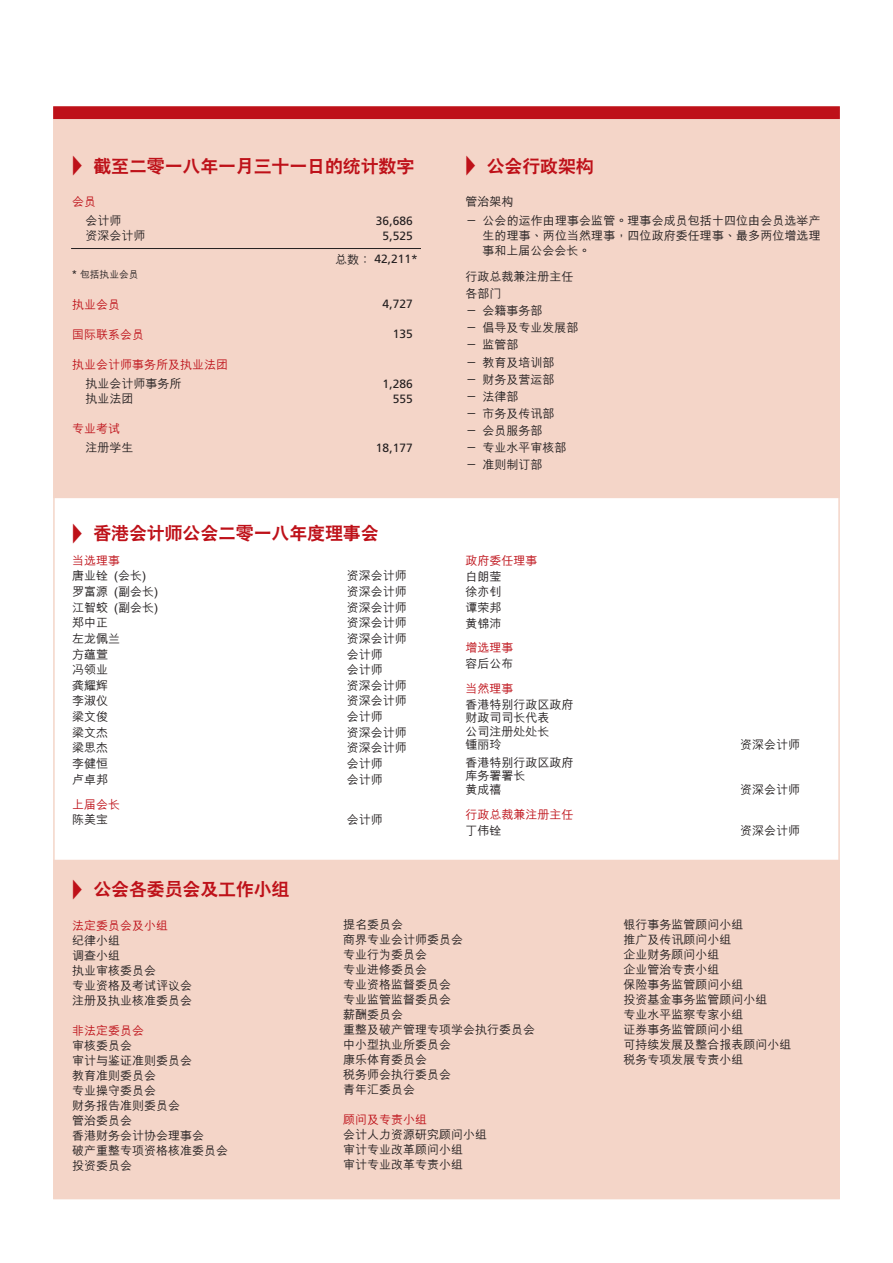
<style>
.page{position:relative;width:893px;height:1263px;background:#fff}
.page>*{position:absolute;margin:0;border:0;box-sizing:border-box;transform-origin:0 0}
.t1{font:800 18px "C Hei 2 GB5";letter-spacing:-.01em;color:#be1119}
.t2{font:500 12px/15px "M Hei GB5";color:#231f20}
.t3{font:500 12px "M Hei GB5";color:#be1119}
.t4{font:12px/23.5px "Frutiger";color:#231f20}
.t5{font:500 9.75px "M Hei GB5";color:#231f20}
.s1{font-family:"M Hei GB5";font-weight:500}
.s2{font-size:12px}
</style>
<div class="page">
<div style="left:53px;top:107px;width:787px;height:391px;background:#f4d5c8"></div>
<div style="left:53px;top:860px;width:787px;height:339px;background:#f4d5c8"></div>
<div style="left:53px;top:106px;width:787px;height:13px;background:#be1119;border:2px solid #be1119"></div>
<hr style="left:71px;top:248px;width:350px;height:1px;background:#231f20">
<h1 class="t1" style="left:72px;top:156px;width:344px">◆ 截至二零一八年一月三十一日的統計數字</h1>
<p class="t3" style="left:72px;top:196px;width:25px">會員</p>
<p class="t2" style="left:86px;top:214px;width:37px">會計師</p>
<p class="t4" style="left:376px;top:209px;width:38px">36,686</p>
<p class="t2" style="left:86px;top:229px;width:61px">資深會計師</p>
<p class="t4" style="left:335px;top:224px;width:84px;text-indent:47px">5,525<span class="s1">總數：</span> 42,211*</p>
<p class="t5" style="left:72px;top:269px;width:68px"><span class="s2">*</span> 包括執業會員</p>
<p class="t3" style="left:72px;top:298px;width:49px">執業會員</p>
<p class="t4" style="left:383px;top:292px;width:32px">4,727</p>
<p class="t3" style="left:72px;top:328px;width:73px">國際聯繫會員</p>
<p class="t4" style="left:393px;top:322px;width:22px">135</p>
<p class="t3" style="left:72px;top:358px;width:158px">執業會計師事務所及執業法團</p>
<p class="t2" style="left:86px;top:377px;width:97px">執業會計師事務所</p>
<p class="t4" style="left:383px;top:372px;width:32px">1,286</p>
<p class="t2" style="left:86px;top:392px;width:49px">執業法團</p>
<p class="t4" style="left:393px;top:387px;width:22px">555</p>
<p class="t3" style="left:72px;top:423px;width:49px">專業考試</p>
<p class="t2" style="left:86px;top:441px;width:49px">註冊學生</p>
<p class="t4" style="left:376px;top:436px;width:38px">18,177</p>
<h1 class="t1" style="left:72px;top:524px;width:308px">◆ 香港會計師公會二零一八年度理事會</h1>
<p class="t3" style="left:72px;top:554px;width:49px">當選理事</p>
<p class="t2" style="left:72px;top:569px;width:75px">唐業銓 (會長)</p>
<p class="t2" style="left:347px;top:569px;width:61px">資深會計師</p>
<p class="t2" style="left:72px;top:585px;width:87px">羅富源 (副會長)</p>
<p class="t2" style="left:347px;top:585px;width:61px">資深會計師</p>
<p class="t2" style="left:72px;top:600px;width:87px">江智蛟 (副會長)</p>
<p class="t2" style="left:347px;top:600px;width:61px">資深會計師</p>
<p class="t2" style="left:72px;top:616px;width:37px">鄭中正</p>
<p class="t2" style="left:347px;top:616px;width:61px">資深會計師</p>
<p class="t2" style="left:72px;top:631px;width:49px">左龍佩蘭</p>
<p class="t2" style="left:347px;top:631px;width:61px">資深會計師</p>
<p class="t2" style="left:72px;top:647px;width:37px">方蘊萱</p>
<p class="t2" style="left:347px;top:647px;width:37px">會計師</p>
<p class="t2" style="left:72px;top:663px;width:37px">馮領業</p>
<p class="t2" style="left:347px;top:663px;width:37px">會計師</p>
<p class="t2" style="left:72px;top:678px;width:37px">龔耀輝</p>
<p class="t2" style="left:347px;top:678px;width:61px">資深會計師</p>
<p class="t2" style="left:72px;top:694px;width:37px">李淑儀</p>
<p class="t2" style="left:347px;top:694px;width:61px">資深會計師</p>
<p class="t2" style="left:72px;top:710px;width:37px">梁文俊</p>
<p class="t2" style="left:347px;top:710px;width:37px">會計師</p>
<p class="t2" style="left:72px;top:725px;width:37px">梁文傑</p>
<p class="t2" style="left:347px;top:725px;width:61px">資深會計師</p>
<p class="t2" style="left:72px;top:741px;width:37px">梁思傑</p>
<p class="t2" style="left:347px;top:741px;width:61px">資深會計師</p>
<p class="t2" style="left:72px;top:756px;width:37px">李健恆</p>
<p class="t2" style="left:347px;top:756px;width:37px">會計師</p>
<p class="t2" style="left:72px;top:772px;width:37px">盧卓邦</p>
<p class="t2" style="left:347px;top:772px;width:37px">會計師</p>
<p class="t3" style="left:72px;top:798px;width:49px">上屆會長</p>
<p class="t2" style="left:72px;top:813px;width:37px">陳美寶</p>
<p class="t2" style="left:347px;top:813px;width:37px">會計師</p>
<h1 class="t1" style="left:466px;top:156px;width:130px">◆ 公會行政架構</h1>
<p class="t2" style="left:466px;top:192px;width:357px;line-height:19.2px">管治架構<br>－公會的運作由理事會監管。理事會成員包括十四位由會員選舉產</p>
<p class="t2" style="left:483px;top:229px;width:340px">生的理事、兩位當然理事，四位政府委任理事、最多兩位增選理事和上屆公會會長。</p>
<p class="t2" style="left:466px;top:268px;width:115px;line-height:17.1px">行政總裁兼註冊主任各部門<br>－會籍事務部<br>－倡導及專業發展部－監管部<br>－教育及培訓部<br>－財務及營運部<br>－法律部<br>－市務及傳訊部<br>－會員服務部<br>－專業水平審核部－準則制訂部</p>
<p class="t3" style="left:466px;top:554px;width:73px">政府委任理事</p>
<p class="t2" style="left:466px;top:569px;width:37px;line-height:15.6px;text-align:justify">白朗瑩徐亦釗譚榮邦黃錦沛</p>
<p class="t3" style="left:466px;top:642px;width:49px">增選理事</p>
<p class="t2" style="left:466px;top:657px;width:49px">容後公佈</p>
<p class="t3" style="left:466px;top:683px;width:49px">當然理事</p>
<p class="t2" style="left:466px;top:698px;width:109px;line-height:13.5px">香港特別行政區政府財政司司長代表<br>公司註冊處處長<br>鍾麗玲</p>
<p class="t2" style="left:466px;top:756px;width:109px;line-height:13.5px">香港特別行政區政府庫務署署長<br>黃成禧</p>
<p class="t2" style="left:740px;top:738px;width:61px">資深會計師</p>
<p class="t2" style="left:740px;top:782px;width:61px">資深會計師</p>
<p class="t3" style="left:466px;top:808px;width:109px">行政總裁兼註冊主任</p>
<p class="t2" style="left:466px;top:823px;width:37px">丁偉銓</p>
<p class="t2" style="left:740px;top:823px;width:61px">資深會計師</p>
<h1 class="t1" style="left:72px;top:880px;width:219px">◆ 公會各委員會及工作小組</h1>
<p class="t3" style="left:72px;top:919px;width:98px">法定委員會及小組</p>
<p class="t2" style="left:72px;top:933px;width:122px">紀律小組<br>調查小組<br>執業審核委員會<br>專業資格及考試評議會註冊及執業核准委員會</p>
<p class="t3" style="left:72px;top:1024px;width:74px">非法定委員會</p>
<p class="t2" style="left:72px;top:1038px;width:158px">審核委員會<br>審計與鑒證準則委員會<br>教育準則委員會<br>專業操守委員會<br>財務報告準則委員會<br>管治委員會<br>香港財務會計協會理事會<br>破產重整專項資格核准委員會投資委員會</p>
<p class="t2" style="left:343px;top:918px;width:193px">提名委員會<br>商界專業會計師委員會<br>專業行為委員會<br>專業進修委員會<br>專業資格監督委員會<br>專業監管監督委員會<br>薪酬委員會<br>重整及破產管理專項學會執行委員會中小型執業所委員會<br>康樂體育委員會<br>稅務師會執行委員會<br>青年匯委員會</p>
<p class="t3" style="left:343px;top:1114px;width:85px">顧問及專責小組</p>
<p class="t2" style="left:343px;top:1128px;width:145px">會計人力資源研究顧問小組審計專業改革顧問小組<br>審計專業改革專責小組</p>
<p class="t2" style="left:624px;top:918px;width:169px">銀行事務監管顧問小組<br>推廣及傳訊顧問小組<br>企業財務顧問小組<br>企業管治專責小組<br>保險事務監管顧問小組<br>投資基金事務監管顧問小組<br>專業水平監察專家小組<br>證券事務監管顧問小組<br>可持續發展及整合報表顧問小組稅務專項發展專責小組</p>
</div>
